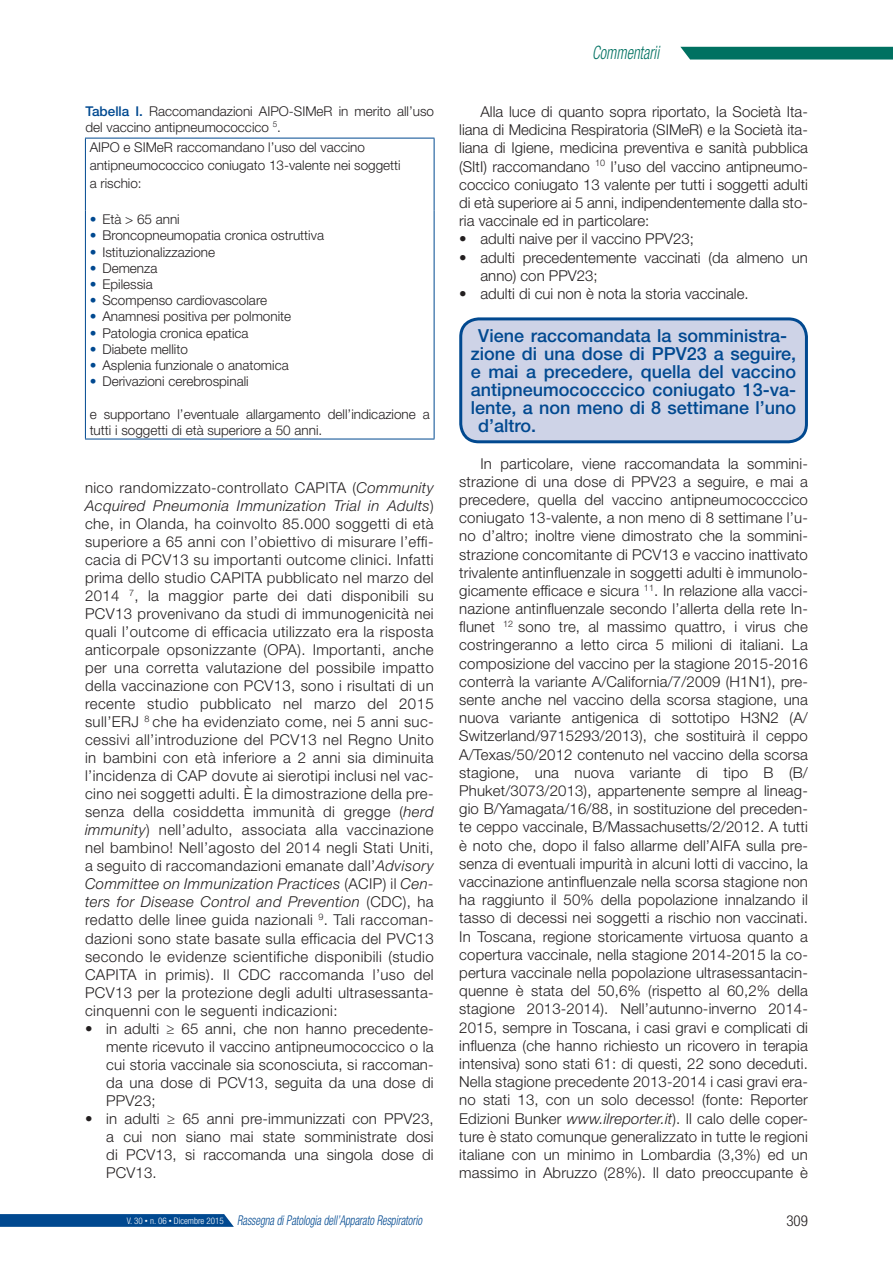
<style>
.page{position:relative;width:893px;height:1263px;background:#fff}
.page>*{position:absolute;margin:0;border:0;box-sizing:border-box;transform-origin:0 0}
.t1{font:italic 300 condensed 18.45px "Helvetica Neue LT Std";color:#007161;scale:.8 1}
.t2{font:500 18px "Helvetica Neue LT Std";color:#014990}
.t3{font:300 15px/18.1px "Helvetica Neue LT Std";letter-spacing:.01em;color:#231f20;text-align:justify}
.t4{font:300 condensed 15px "Helvetica Neue LT Std";color:#231f20}
.t5{font:300 13.5px/16.2px "Helvetica Neue LT Std";color:#231f20}
.t6{font:italic 300 condensed 13.5px "Helvetica Neue LT Std";color:#014990;scale:.8 1}
.s1{font-weight:500;color:#014990}
.s2{color:#014990}
.s3{font-style:italic}
.s4{font-style:normal;font-size:9px;color:#fff}
.s5{font-style:normal;font-size:6px;color:#fff}
</style>
<div class="page">
<svg style="left:680px;top:47px;width:213px;height:13px;background:#0f796a"></svg>
<svg style="left:0;top:1214px;width:234px;height:13px;background:#0a5094"></svg>
<div style="left:461px;top:319px;width:345px;height:123px;background:#ced3e7;border-radius:18px"></div>
<div style="left:459px;top:317px;width:349px;height:126px;border:3px solid #014990;border-radius:18px"></div>
<hr style="left:85px;top:210px;width:1px;height:229px;background:#014990">
<hr style="left:434px;top:210px;width:1px;height:229px;background:#014990">
<hr style="left:85px;top:439px;width:349px;height:1px;background:#014990">
<hr style="left:85px;top:138px;width:1px;height:72px;background:#014990">
<hr style="left:434px;top:138px;width:1px;height:72px;background:#014990">
<hr style="left:85px;top:138px;width:349px;height:1px;background:#014990">
<p class="t5" style="left:85px;top:103px;width:350px"><span class="s1">Tabella I.</span> Raccomandazioni AIPO-SIMeR in merito all’uso del vaccino antipneumococcico <sup>5</sup>.</p>
<p class="t5" style="left:90px;top:138px;width:313px;line-height:18px">AIPO e SIMeR raccomandano l’uso del vaccino antipneumococcico coniugato 13-valente nei soggetti a rischio:</p>
<p class="t5" style="left:90px;top:211px;width:92px"><span class="s2">•</span> Età &gt; 65 anni</p>
<p class="t5" style="left:90px;top:227px;width:236px"><span class="s2">•</span> Broncopneumopatia cronica ostruttiva</p>
<p class="t5" style="left:90px;top:243px;width:127px"><span class="s2">•</span> Istituzionalizzazione</p>
<p class="t5" style="left:90px;top:260px;width:69px"><span class="s2">•</span> Demenza</p>
<p class="t5" style="left:90px;top:276px;width:65px"><span class="s2">•</span> Epilessia</p>
<p class="t5" style="left:90px;top:292px;width:179px"><span class="s2">•</span> Scompenso cardiovascolare</p>
<p class="t5" style="left:90px;top:308px;width:203px"><span class="s2">•</span> Anamnesi positiva per polmonite</p>
<p class="t5" style="left:90px;top:324px;width:160px"><span class="s2">•</span> Patologia cronica epatica</p>
<p class="t5" style="left:90px;top:341px;width:100px"><span class="s2">•</span> Diabete mellito</p>
<p class="t5" style="left:90px;top:357px;width:201px"><span class="s2">•</span> Asplenia funzionale o anatomica</p>
<p class="t5" style="left:90px;top:373px;width:161px"><span class="s2">•</span> Derivazioni cerebrospinali</p>
<p class="t5" style="left:90px;top:405px;width:342px">e supportano l’eventuale allargamento dell’indicazione a tutti i soggetti di età superiore a 50 anni.</p>
<p class="t3" style="left:85px;top:478px;width:350px">nico randomizzato-controllato CAPITA (<span class="s3">Community Acquired Pneumonia Immunization Trial in Adults</span>) che, in Olanda, ha coinvolto 85.000 soggetti di età superiore a 65 anni con l’obiettivo di misurare l’effi&shy;cacia di PCV13 su importanti outcome clinici. Infatti prima dello studio CAPITA pubblicato nel marzo del 2014 <sup>7</sup>, la maggior parte dei dati disponibili su PCV13 provenivano da studi di immunogenicità nei quali l’outcome di efficacia utilizzato era la risposta anticorpale opsonizzante (OPA). Importanti, anche per una corretta valutazione del possibile impatto della vaccinazione con PCV13, sono i risultati di un recente studio pubblicato nel marzo del 2015 sull’ERJ <sup>8</sup> che ha evidenziato come, nei 5 anni suc&shy;cessivi all’introduzione del PCV13 nel Regno Unito in bambini con età inferiore a 2 anni sia diminuita l’incidenza di CAP dovute ai sierotipi inclusi nel vac&shy;cino nei soggetti adulti. È la dimostrazione della pre&shy;senza della cosiddetta immunità di gregge (<span class="s3">herd immunity</span>) nell’adulto, associata alla vaccinazione nel bambino! Nell’agosto del 2014 negli Stati Uniti, a seguito di raccomandazioni emanate dall’<span class="s3">Advisory Committee on Immunization Practices</span> (ACIP) il <span class="s3">Cen&shy;ters for Disease Control and Prevention</span> (CDC), ha redatto delle linee guida nazionali <sup>9</sup>. Tali raccoman&shy;dazioni sono state basate sulla efficacia del PVC13 secondo le evidenze scientifiche disponibili (studio CAPITA in primis). Il CDC raccomanda l’uso del PCV13 per la protezione degli adulti ultrasessanta&shy;cinquenni con le seguenti indicazioni:</p>
<p class="t3" style="left:106px;top:1019px;width:329px;text-indent:-21px">• in adulti ≥ 65 anni, che non hanno precedente&shy;mente ricevuto il vaccino antipneumococcico o la cui storia vaccinale sia sconosciuta, si raccoman&shy;da una dose di PCV13, seguita da una dose di PPV23;</p>
<p class="t3" style="left:106px;top:1109px;width:329px;text-indent:-21px">• in adulti ≥ 65 anni pre-immunizzati con PPV23, a cui non siano mai state somministrate dosi di PCV13, si raccomanda una singola dose di PCV13.</p>
<p class="t1" style="left:592px;top:42px;width:85px">Commentarii</p>
<p class="t3" style="left:459px;top:102px;width:350px;text-indent:21px">Alla luce di quanto sopra riportato, la Società Ita&shy;liana di Medicina Respiratoria (SIMeR) e la Società ita&shy;liana di Igiene, medicina preventiva e sanità pubblica (SItI) raccomandano <sup>10</sup> l’uso del vaccino antipneumo&shy;coccico coniugato 13 valente per tutti i soggetti adulti di età superiore ai 5 anni, indipendentemente dalla sto&shy;ria vaccinale ed in particolare:</p>
<p class="t3" style="left:459px;top:230px;width:236px">• adulti naive per il vaccino PPV23;</p>
<p class="t3" style="left:480px;top:248px;width:329px;text-indent:-21px">• adulti precedentemente vaccinati (da almeno un anno) con PPV23;</p>
<p class="t3" style="left:459px;top:284px;width:291px">• adulti di cui non è nota la storia vaccinale.</p>
<p class="t2" style="left:478px;top:325px;width:310px">Viene raccomandata la somministra-</p>
<p class="t2" style="left:471px;top:343px;width:327px">zione di una dose di PPV23 a seguire,</p>
<p class="t2" style="left:471px;top:361px;width:327px">e mai a precedere, quella del vaccino</p>
<p class="t2" style="left:471px;top:379px;width:327px">antipneumococccico coniugato 13-va-</p>
<p class="t2" style="left:471px;top:397px;width:327px">lente, a non meno di 8 settimane l’uno</p>
<p class="t2" style="left:478px;top:415px;width:60px">d’altro.</p>
<p class="t3" style="left:459px;top:454px;width:350px;text-indent:21px">In particolare, viene raccomandata la sommini&shy;strazione di una dose di PPV23 a seguire, e mai a precedere, quella del vaccino antipneumococccico coniugato 13-valente, a non meno di 8 settimane l’u&shy;no d’altro; inoltre viene dimostrato che la sommini&shy;strazione concomitante di PCV13 e vaccino inattivato trivalente antinfluenzale in soggetti adulti è immunolo&shy;gicamente efficace e sicura <sup>11</sup>. In relazione alla vacci&shy;nazione antinfluenzale secondo l’allerta della rete In&shy;flunet <sup>12</sup> sono tre, al massimo quattro, i virus che costringeranno a letto circa 5 milioni di italiani. La composizione del vaccino per la stagione 2015-2016 conterrà la variante A/California/7/2009 (H1N1), pre&shy;sente anche nel vaccino della scorsa stagione, una nuova variante antigenica di sottotipo H3N2 (A/ Switzerland/9715293/2013), che sostituirà il ceppo A/Texas/50/2012 contenuto nel vaccino della scorsa stagione, una nuova variante di tipo B (B/ Phuket/3073/2013), appartenente sempre al lineag&shy;gio B/Yamagata/16/88, in sostituzione del preceden&shy;te ceppo vaccinale, B/Massachusetts/2/2012. A tutti è noto che, dopo il falso allarme dell’AIFA sulla pre&shy;senza di eventuali impurità in alcuni lotti di vaccino, la vaccinazione antinfluenzale nella scorsa stagione non ha raggiunto il 50% della popolazione innalzando il tasso di decessi nei soggetti a rischio non vaccinati.<br>In Toscana, regione storicamente virtuosa quanto a copertura vaccinale, nella stagione 2014-2015 la co&shy;pertura vaccinale nella popolazione ultrasessantacin&shy;quenne è stata del 50,6% (rispetto al 60,2% della stagione 2013-2014). Nell’autunno-inverno 2014- 2015, sempre in Toscana, i casi gravi e complicati di influenza (che hanno richiesto un ricovero in terapia intensiva) sono stati 61: di questi, 22 sono deceduti.<br>Nella stagione precedente 2013-2014 i casi gravi era&shy;no stati 13, con un solo decesso! (fonte: Reporter Edizioni Bunker <span class="s3">www.ilreporter.it</span>). Il calo delle coper&shy;ture è stato comunque generalizzato in tutte le regioni italiane con un minimo in Lombardia (3,3%) ed un massimo in Abruzzo (28%). Il dato preoccupante è</p>
<p class="t6" style="left:127px;top:1212px;width:371px"><span class="s4">V. 30</span> <span class="s5">•</span> <span class="s4">n. 06</span> <span class="s5">•</span> <span class="s4">Dicembre 2015</span> Rassegna di Patologia dell’Apparato Respiratorio</p>
<p class="t4" style="left:786px;top:1212px;width:23px">309</p>
</div>
